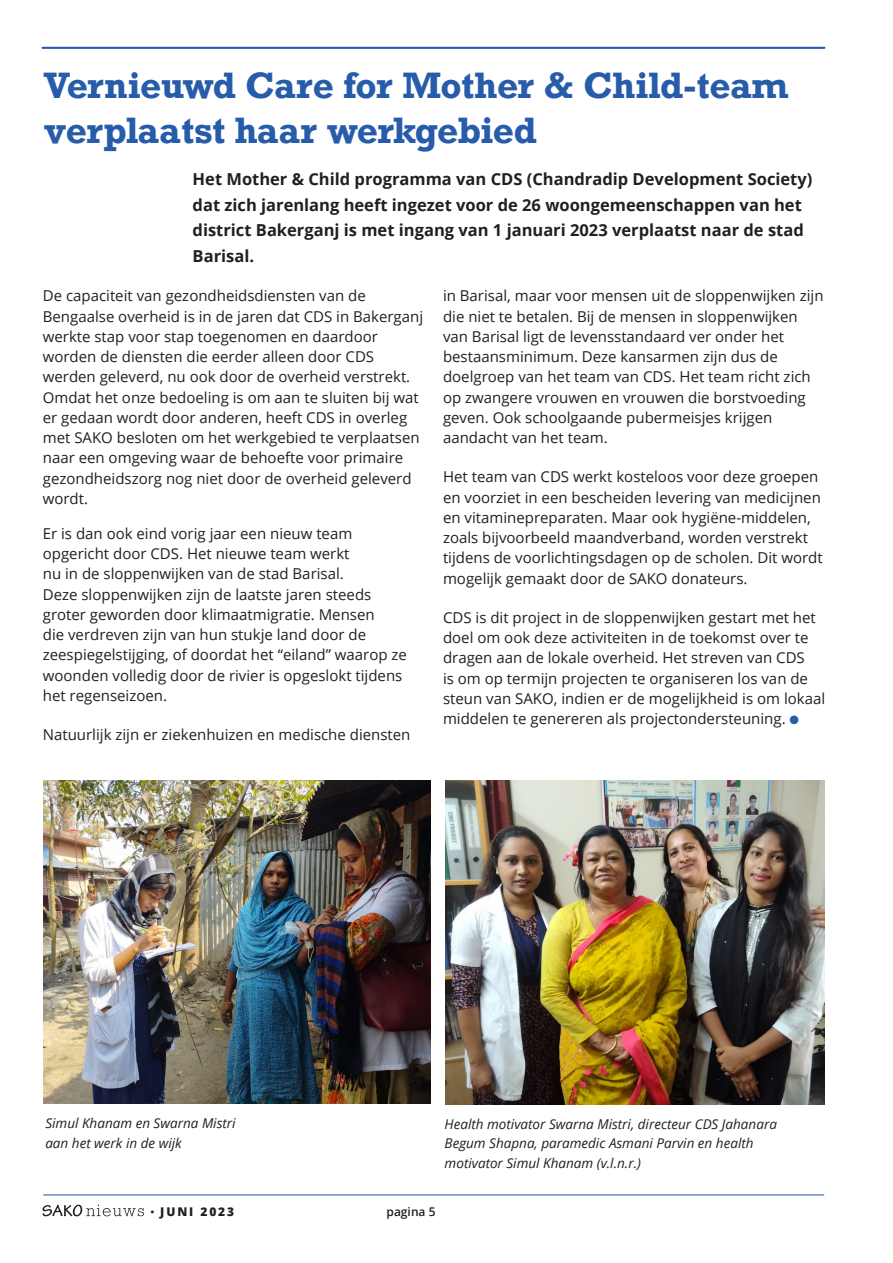
<style>
.page{position:relative;width:893px;height:1263px;background:#fff}
.page>*{position:absolute;margin:0;border:0;box-sizing:border-box;transform-origin:0 0}
.t1{font:700 34.5px/45px "Rockwell";letter-spacing:-.01em;color:#275caa}
.t2{font:700 16.5px/25.5px "Open Sans";color:#231f20}
.t3{font:15px/20.2px "Open Sans";color:#231f20}
.t4{font:italic 13.5px/19.5px "Open Sans";color:#231f20}
.t5{font:800 12px "Open Sans";letter-spacing:.16em;color:#231f20}
.t6{font:600 12px "Open Sans";color:#231f20}
.s1{color:#275caa}
.s2{font-family:"Rockwell Std";font-weight:300}
</style>
<div class="page">
<hr style="left:44px;top:1194px;width:780px;height:1px;background:#275caa">
<svg style="left:43px;top:1204px;width:101px;height:12px"></svg>
<hr style="left:43px;top:47px;width:781px;height:2px;background:#275caa">
<img style="left:445px;top:780px;width:379px;height:325px">
<img style="left:44px;top:780px;width:387px;height:323px">
<p class="t1" style="left:44px;top:63px;width:747px">Vernieuwd Care for Mother &amp; Child-team verplaatst haar werkgebied</p>
<p class="t2" style="left:193px;top:166px;width:621px">Het Mother &amp; Child programma van CDS (Chandradip Development Society) dat zich jarenlang heeft ingezet voor de 26 woongemeenschappen van het district Bakerganj is met ingang van 1 januari 2023 verplaatst naar de stad Barisal.</p>
<p class="t3" style="left:43px;top:285px;width:382px">De capaciteit van gezondheidsdiensten van de Bengaalse overheid is in de jaren dat CDS in Bakerganj werkte stap voor stap toegenomen en daardoor worden de diensten die eerder alleen door CDS werden geleverd, nu ook door de overheid verstrekt.<br>Omdat het onze bedoeling is om aan te sluiten bij wat er gedaan wordt door anderen, heeft CDS in overleg met SAKO besloten om het werkgebied te verplaatsen naar een omgeving waar de behoefte voor primaire gezondheidszorg nog niet door de overheid geleverd wordt.</p>
<p class="t3" style="left:43px;top:523px;width:366px">Er is dan ook eind vorig jaar een nieuw team opgericht door CDS. Het nieuwe team werkt<br>nu in de sloppenwijken van de stad Barisal.<br>Deze sloppenwijken zijn de laatste jaren steeds groter geworden door klimaatmigratie. Mensen<br>die verdreven zijn van hun stukje land door de zeespiegelstijging, of doordat het “eiland” waarop ze woonden volledig door de rivier is opgeslokt tijdens het regenseizoen.</p>
<p class="t3" style="left:43px;top:724px;width:369px">Natuurlijk zijn er ziekenhuizen en medische diensten</p>
<p class="t3" style="left:443px;top:285px;width:382px">in Barisal, maar voor mensen uit de sloppenwijken zijn die niet te betalen. Bij de mensen in sloppenwijken van Barisal ligt de levensstandaard ver onder het bestaansminimum. Deze kansarmen zijn dus de doelgroep van het team van CDS. Het team richt zich op zwangere vrouwen en vrouwen die borstvoeding geven. Ook schoolgaande pubermeisjes krijgen aandacht van het team.</p>
<p class="t3" style="left:443px;top:466px;width:381px">Het team van CDS werkt kosteloos voor deze groepen en voorziet in een bescheiden levering van medicijnen en vitaminepreparaten. Maar ook hygiëne-middelen, zoals bijvoorbeeld maandverband, worden verstrekt tijdens de voorlichtingsdagen op de scholen. Dit wordt mogelijk gemaakt door de SAKO donateurs.</p>
<p class="t3" style="left:443px;top:607px;width:384px">CDS is dit project in de sloppenwijken gestart met het doel om ook deze activiteiten in de toekomst over te dragen aan de lokale overheid. Het streven van CDS<br>is om op termijn projecten te organiseren los van de steun van SAKO, indien er de mogelijkheid is om lokaal middelen te genereren als projectondersteuning. <span class="s1">●</span></p>
<p class="t4" style="left:45px;top:1113px;width:192px">Simul Khanam en Swarna Mistri</p>
<p class="t4" style="left:45px;top:1133px;width:138px">aan het werk in de wijk</p>
<p class="t4" style="left:445px;top:1114px;width:334px">Health motivator Swarna Mistri, directeur CDS Jahanara<br>Begum Shapna, paramedic Asmani Parvin en health motivator Simul Khanam (v.l.n.r.)</p>
<p class="t5" style="left:150px;top:1203px;width:86px"><span class="s2">•</span> JUNI 2023</p>
<p class="t6" style="left:387px;top:1203px;width:51px">pagina 5</p>
</div>
